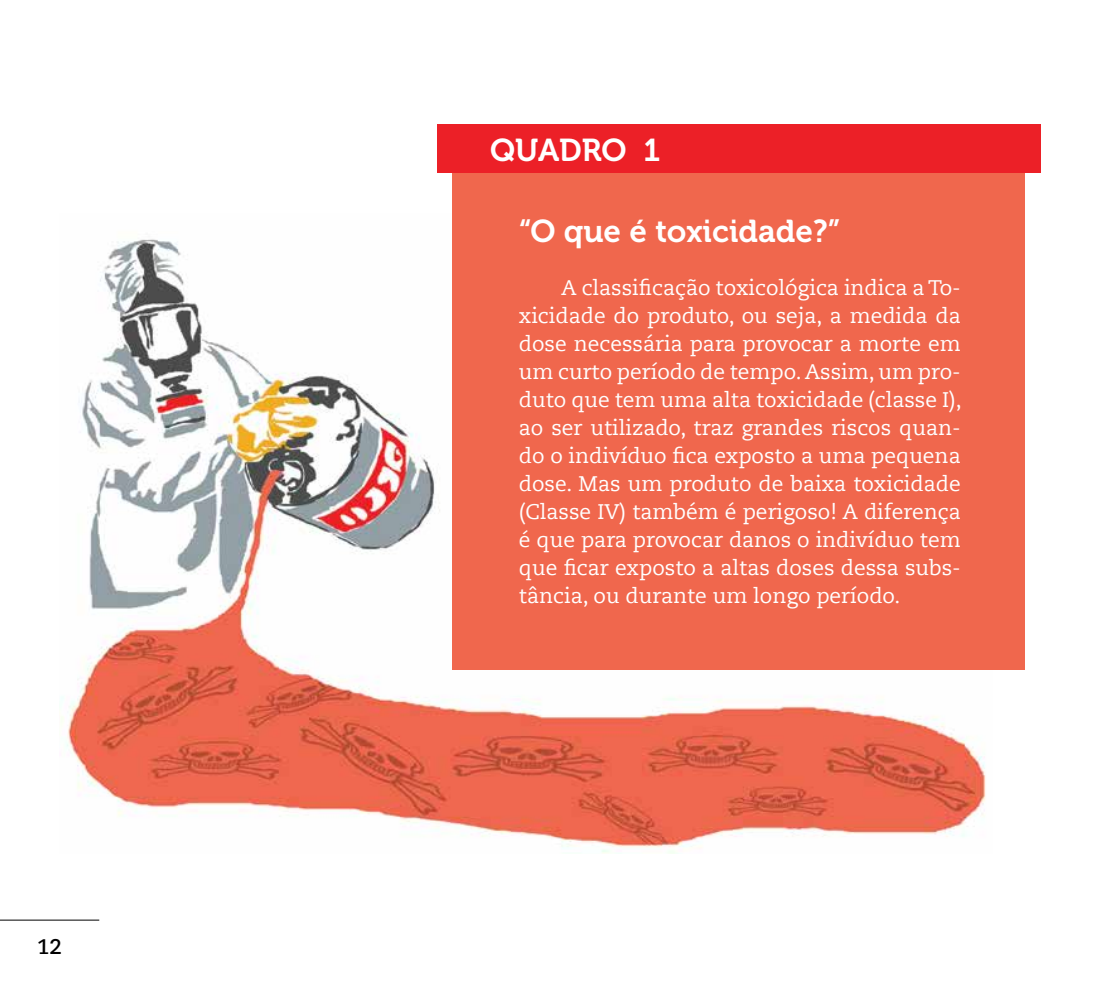
<style>
.page{position:relative;width:1117px;height:993px;background:#fff}
.page>*{position:absolute;margin:0;border:0;box-sizing:border-box;transform-origin:0 0}
.t1{font:31.5px "Museo 700";color:#fff}
.t2{font:21px/28px "Caecilia LT Std";color:#fff;text-align:justify}
.t3{font:700 21px "Caecilia LT Std";color:#000}
</style>
<div class="page">
<hr style="left:0;top:919px;width:99px;height:1px;background:#000">
<img style="left:61px;top:239px;width:925px;height:614px">
<div style="left:452px;top:141px;width:572px;height:529px;background:#f0674d"></div>
<div style="left:437px;top:124px;width:602px;height:49px;background:#ec2027"></div>
<p class="t3" style="left:37px;top:934px;width:26px">12</p>
<h1 class="t1" style="left:490px;top:133px;width:171px">QUADRO 1</h1>
<h1 class="t1" style="left:519px;top:214px;width:323px">“O que é toxicidade?”</h1>
<p class="t2" style="left:519px;top:274px;width:444px;text-indent:42px">A classificação toxicológica indica a To&shy;xicidade do produto, ou seja, a medida da dose necessária para provocar a morte em um curto período de tempo. Assim, um pro&shy;duto que tem uma alta toxicidade (classe I), ao ser utilizado, traz grandes riscos quan&shy;do o indivíduo fica exposto a uma pequena dose. Mas um produto de baixa toxicidade (Classe IV) também é perigoso! A diferença é que para provocar danos o indivíduo tem que ficar exposto a altas doses dessa subs&shy;tância, ou durante um longo período.</p>
</div>
